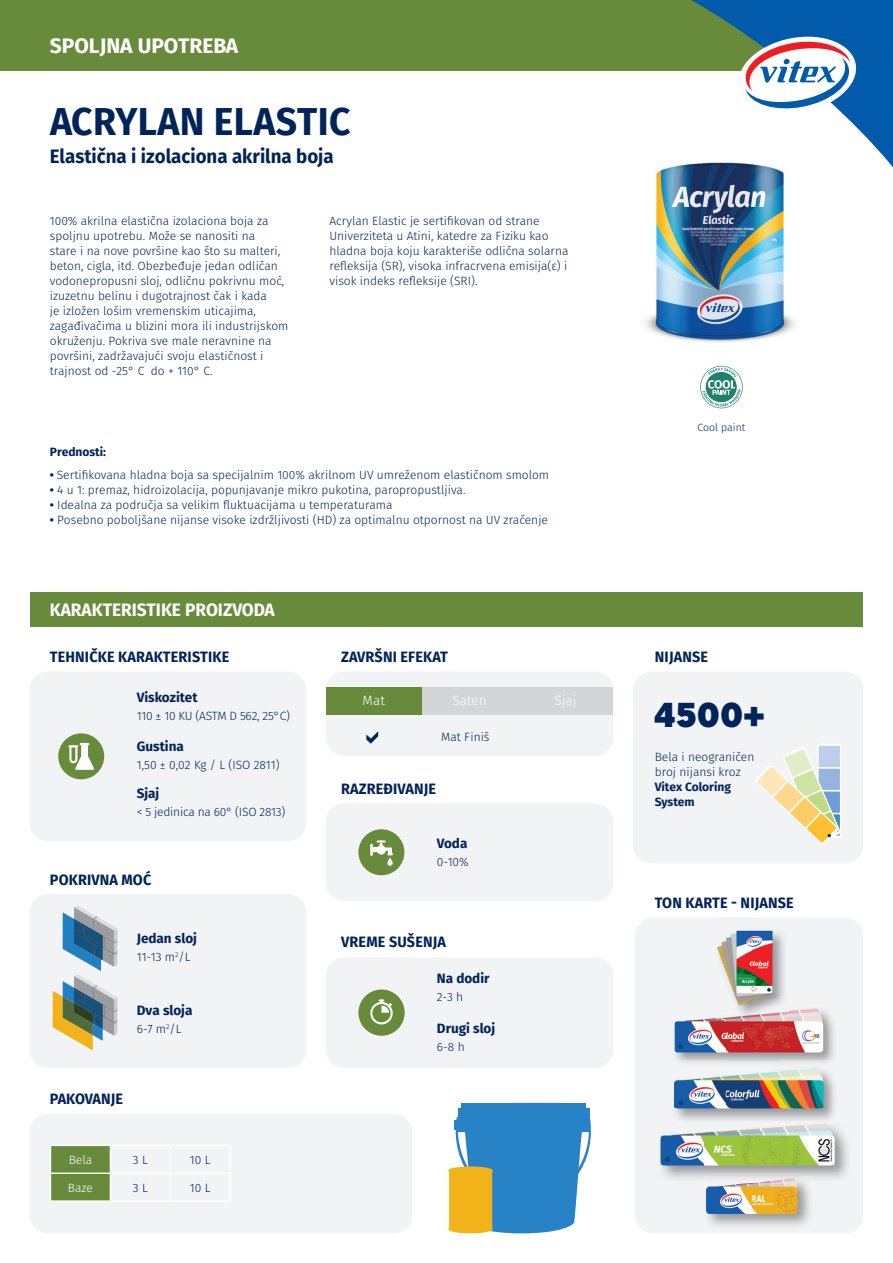
<style>
.page{position:relative;width:893px;height:1263px;background:#fff}
.page>*{position:absolute;margin:0;border:0;box-sizing:border-box;transform-origin:0 0}
.t1{font:700 38.85px "Fira Sans";letter-spacing:.01em;color:#002359;scale:.96 1}
.t2{font:900 34.5px "CF Asty Std";color:#002359}
.t3{font:700 21px "Fira Sans";color:#fff}
.t4{font:700 19.5px "Fira Sans";color:#002359;scale:.96 1}
.t5{font:700 18px "Fira Sans";color:#fff;scale:.96 1}
.t6{font:700 15px "Fira Sans";letter-spacing:.01em;color:#002359;scale:.96 1}
.t7{font:700 13.5px "Fira Sans";color:#002359}
.t8{font:300 13.5px "Fira Sans";color:#fff}
.t9{font:300 12px/15px "Fira Sans";color:#002359}
.t10{font:300 12px "Fira Sans";letter-spacing:-.02em;color:#002359}
.t11{font:700 12px/15px "Fira Sans";color:#002359}
.t12{font:300 12px "Fira Sans";color:#fff}
.t13{font:300 10.5px "Fira Sans";color:#002359}
.s1{font-weight:700}
</style>
<div class="page">
<div style="left:30px;top:1114px;width:382px;height:119px;background:#f2f3f4;border-radius:18px"></div>
<div style="left:0;top:0;width:795px;height:70px;background:#688a3b"></div>
<div style="left:30px;top:593px;width:833px;height:34px;background:#688a3b"></div>
<div style="left:326px;top:672px;width:287px;height:84px;background:#f2f3f4;border-radius:18px"></div>
<div style="left:326px;top:687px;width:96px;height:27px;background:#688a3b"></div>
<div style="left:422px;top:687px;width:95px;height:27px;background:#d4d5d7"></div>
<div style="left:517px;top:687px;width:96px;height:27px;background:#d4d5d7"></div>
<svg style="left:366px;top:731px;width:12px;height:12px"></svg>
<div style="left:30px;top:894px;width:276px;height:174px;background:#f2f3f4;border-radius:18px"></div>
<div style="left:326px;top:803px;width:287px;height:98px;background:#f2f3f4;border-radius:18px"></div>
<div style="left:358px;top:829px;width:46px;height:46px;background:#688a3b;border-radius:50%"></div>
<svg style="left:387px;top:858px;width:6px;height:8px"></svg>
<svg style="left:370px;top:840px;width:23px;height:16px"></svg>
<div style="left:30px;top:672px;width:276px;height:169px;background:#f2f3f4;border-radius:18px"></div>
<div style="left:633px;top:672px;width:230px;height:191px;background:#f2f3f4;border-radius:18px"></div>
<div style="left:326px;top:957px;width:287px;height:111px;background:#f2f3f4;border-radius:18px"></div>
<svg style="left:358px;top:989px;width:47px;height:47px"></svg>
<svg style="left:448px;top:1103px;width:143px;height:130px;background:#6099b2"></svg>
<hr style="left:170px;top:1145px;width:61px;height:1px;background:#fff">
<hr style="left:229px;top:1146px;width:2px;height:26px;background:#fff">
<hr style="left:170px;top:1172px;width:61px;height:2px;background:#fff">
<hr style="left:229px;top:1174px;width:2px;height:26px;background:#fff">
<hr style="left:110px;top:1200px;width:60px;height:2px;background:#fff">
<hr style="left:170px;top:1200px;width:61px;height:2px;background:#fff">
<svg style="left:50px;top:1145px;width:121px;height:56px"></svg>
<hr style="left:50px;top:1200px;width:60px;height:2px;background:#fff">
<svg style="left:634px;top:0;width:259px;height:167px"></svg>
<svg style="left:736px;top:32px;width:123px;height:86px"></svg>
<div style="left:58px;top:733px;width:46px;height:46px;background:#688a3b;border-radius:50%"></div>
<svg style="left:68px;top:743px;width:26px;height:27px"></svg>
<svg style="left:53px;top:905px;width:64px;height:145px"></svg>
<div style="left:817px;top:743px;width:24px;height:95px;background:#fff;border-radius:2px"></div>
<div style="left:819px;top:746px;width:21px;height:21px;background:#bccee9"></div>
<svg style="left:756px;top:747px;width:84px;height:97px"></svg>
<div style="left:635px;top:918px;width:228px;height:315px;background:#f2f3f4;border-radius:18px"></div>
<img style="left:674px;top:1020px;width:160px;height:89px">
<img style="left:674px;top:1062px;width:157px;height:47px">
<img style="left:675px;top:1018px;width:52px;height:42px">
<img style="left:727px;top:1019px;width:52px;height:41px">
<img style="left:779px;top:1008px;width:52px;height:52px">
<img style="left:665px;top:1127px;width:183px;height:51px">
<img style="left:660px;top:1121px;width:44px;height:53px">
<img style="left:704px;top:1124px;width:130px;height:50px">
<img style="left:704px;top:1176px;width:109px;height:50px">
<img style="left:706px;top:1173px;width:93px;height:40px">
<img style="left:716px;top:1014px;width:72px;height:5px">
<img style="left:717px;top:930px;width:36px;height:84px">
<img style="left:753px;top:930px;width:35px;height:84px">
<img style="left:634px;top:157px;width:180px;height:185px">
<svg style="left:700px;top:366px;width:43px;height:42px"></svg>
<h3 class="t3" style="left:50px;top:31px;width:190px">SPOLJNA UPOTREBA</h3>
<h1 class="t1" style="left:50px;top:94px;width:315px">ACRYLAN ELASTIC</h1>
<h3 class="t4" style="left:50px;top:143px;width:297px">Elastična i izolaciona akrilna boja</h3>
<p class="t9" style="left:50px;top:214px;width:240px">100% akrilna elastična izolaciona boja za spoljnu upotrebu. Može se nanositi na<br>stare i na nove površine kao što su malteri, beton, cigla, itd. Obezbeđuje jedan odličan vodonepropusni sloj, odličnu pokrivnu moć, izuzetnu belinu i dugotrajnost čak i kada<br>je izložen lošim vremenskim uticajima, zagađivačima u blizini mora ili industrijskom okruženju. Pokriva sve male neravnine na površini, zadržavajući svoju elastičnost i trajnost od -25° C do + 110° C.</p>
<p class="t9" style="left:329px;top:214px;width:241px">Acrylan Elastic je sertifikovan od strane Univerziteta u Atini, katedre za Fiziku kao hladna boja koju karakteriše odlična solarna refleksija (SR), visoka infracrvena emisija(ε) i visok indeks refleksije (SRI).</p>
<p class="t11" style="left:50px;top:445px;width:58px">Prednosti:</p>
<p class="t9" style="left:50px;top:468px;width:501px"><span class="s1">•</span> Sertifikovana hladna boja sa specijalnim 100% akrilnom UV umreženom elastičnom smolom</p>
<p class="t9" style="left:50px;top:483px;width:417px"><span class="s1">•</span> 4 u 1: premaz, hidroizolacija, popunjavanje mikro pukotina, paropropustljiva.</p>
<p class="t9" style="left:50px;top:498px;width:344px"><span class="s1">•</span> Idealna za područja sa velikim fluktuacijama u temperaturama</p>
<p class="t9" style="left:50px;top:513px;width:500px"><span class="s1">•</span> Posebno poboljšane nijanse visoke izdržljivosti (HD) za optimalnu otpornost na UV zračenje</p>
<h3 class="t5" style="left:50px;top:597px;width:236px">KARAKTERISTIKE PROIZVODA</h3>
<p class="t13" style="left:697px;top:420px;width:49px">Cool paint</p>
<p class="t6" style="left:50px;top:646px;width:188px">TEHNIČKE KARAKTERISTIKE</p>
<p class="t6" style="left:341px;top:646px;width:113px">ZAVRŠNI EFEKAT</p>
<p class="t6" style="left:655px;top:646px;width:57px">NIJANSE</p>
<p class="t7" style="left:137px;top:688px;width:62px">Viskozitet</p>
<p class="t8" style="left:363px;top:691px;width:24px">Mat</p>
<p class="t8" style="left:453px;top:691px;width:36px">Saten</p>
<p class="t8" style="left:554px;top:691px;width:23px">Sjaj</p>
<p class="t10" style="left:137px;top:707px;width:155px">110 ± 10 KU (ASTM D 562, 25°C)</p>
<p class="t7" style="left:137px;top:737px;width:49px">Gustina</p>
<p class="t9" style="left:137px;top:758px;width:144px">1,50 ± 0,02 Kg / L (ISO 2811)</p>
<p class="t7" style="left:137px;top:784px;width:24px">Sjaj</p>
<p class="t10" style="left:137px;top:803px;width:150px">&lt; 5 jedinica na 60° (ISO 2813)</p>
<p class="t6" style="left:50px;top:869px;width:107px">POKRIVNA MOĆ</p>
<p class="t7" style="left:137px;top:928px;width:62px">Jedan sloj</p>
<p class="t9" style="left:137px;top:950px;width:55px">11-13 m<sup>2</sup>/L</p>
<p class="t7" style="left:137px;top:1000px;width:57px">Dva sloja</p>
<p class="t9" style="left:137px;top:1022px;width:46px">6-7 m<sup>2</sup>/L</p>
<p class="t6" style="left:50px;top:1088px;width:78px">PAKOVANJE</p>
<p class="t12" style="left:69px;top:1151px;width:25px">Bela</p>
<p class="t9" style="left:133px;top:1153px;width:16px">3 L</p>
<p class="t9" style="left:190px;top:1153px;width:22px">10 L</p>
<p class="t12" style="left:68px;top:1179px;width:27px">Baze</p>
<p class="t9" style="left:133px;top:1181px;width:16px">3 L</p>
<p class="t9" style="left:190px;top:1181px;width:22px">10 L</p>
<p class="t9" style="left:441px;top:730px;width:50px">Mat Finiš</p>
<p class="t6" style="left:341px;top:778px;width:100px">RAZREĐIVANJE</p>
<p class="t7" style="left:437px;top:834px;width:32px">Voda</p>
<p class="t9" style="left:437px;top:855px;width:33px">0-10%</p>
<p class="t6" style="left:341px;top:932px;width:111px">VREME SUŠENJA</p>
<p class="t7" style="left:437px;top:969px;width:54px">Na dodir</p>
<p class="t9" style="left:437px;top:990px;width:28px">2-3 h</p>
<p class="t7" style="left:437px;top:1019px;width:60px">Drugi sloj</p>
<p class="t9" style="left:437px;top:1040px;width:29px">6-8 h</p>
<h2 class="t2" style="left:654px;top:694px;width:112px">4500+</h2>
<p class="t9" style="left:655px;top:750px;width:101px">Bela i neograničen broj nijansi kroz</p>
<p class="t11" style="left:655px;top:780px;width:78px">Vitex Coloring<br>System</p>
<p class="t6" style="left:655px;top:892px;width:146px">TON KARTE - NIJANSE</p>
</div>
